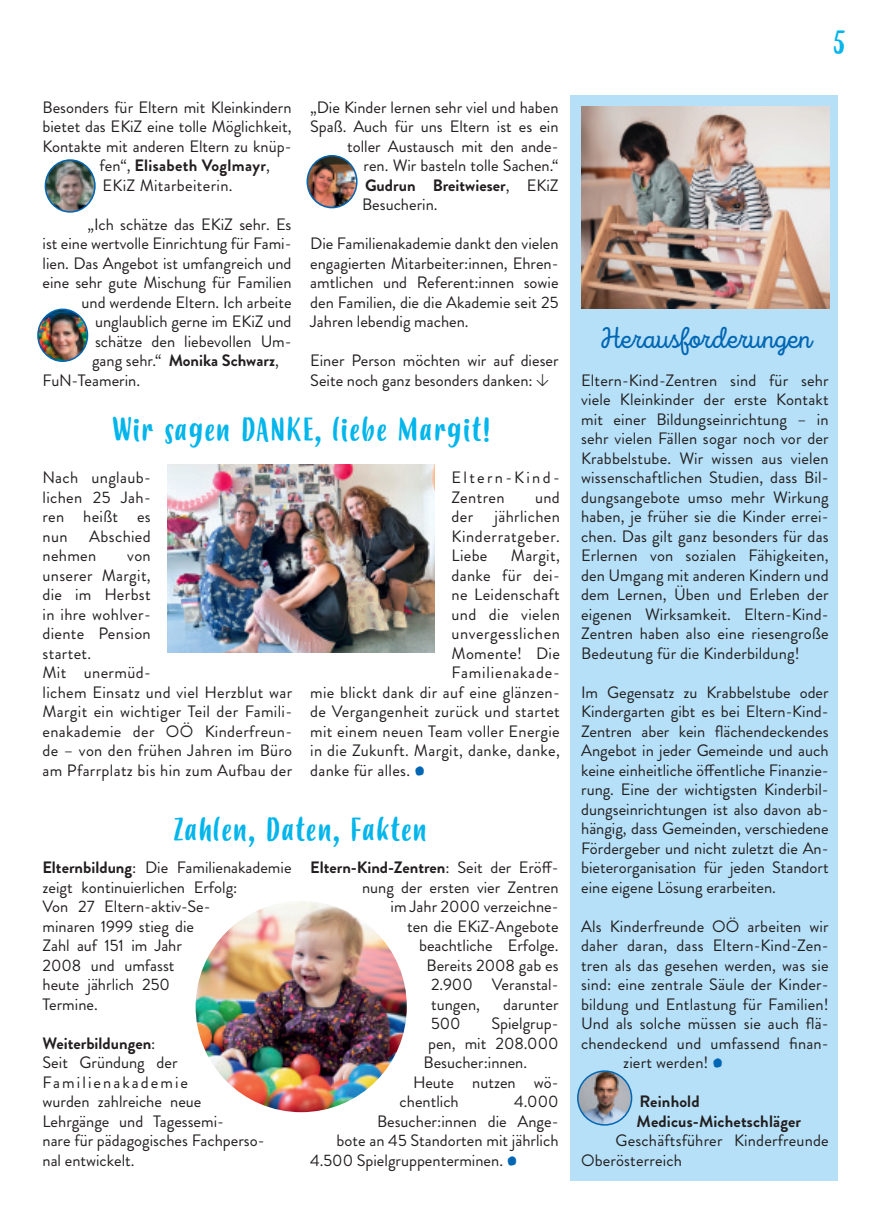
<style>
.page{position:relative;width:893px;height:1212px;background:#fff}
.page>*{position:absolute;margin:0;border:0;box-sizing:border-box;transform-origin:0 0}
.t1{font:31.5px "Budidaya";letter-spacing:.05em;color:#02b5eb}
.t2{font:30px "Intro Script";letter-spacing:-.02em;color:#0166b3}
.t3{font:16.5px/19.5px "Brandon Grotesque";color:#231f20;text-align:justify}
.t4{font:16.5px/19.5px "Brandon Grotesque";letter-spacing:.02em;color:#231f20}
.t5{font:700 16.5px/19.5px "Brandon Grotesque";color:#231f20}
.t6{font:700 16.5px "Brandon Grotesque";letter-spacing:.02em;color:#231f20}
.t7{font:16.5px/19.5px "Brandon Grotesque";letter-spacing:.13em;color:#231f20}
.t8{font:16.5px "Brandon Grotesque";letter-spacing:.03em;color:#231f20}
.t9{font:16.5px "Brandon Grotesque";letter-spacing:.05em;color:#231f20}
.s1{font-weight:400}
.s2{font-family:"Budidaya";font-size:31.5px;color:#0166b3}
.s3{font-weight:700}
</style>
<div class="page">
<div style="left:570px;top:95px;width:268px;height:1085px;background:#b5e0f7"></div>
<img style="left:581px;top:106px;width:248px;height:203px">
<img style="left:578px;top:1071px;width:54px;height:54px;border-radius:27px">
<div style="left:577px;top:1070px;width:55px;height:55px;border:2px solid #0166b3;border-radius:50%"></div>
<img style="left:168px;top:465px;width:267px;height:188px">
<img style="left:45px;top:160px;width:48px;height:52px">
<div style="left:45px;top:159px;width:51px;height:54px;border:2px solid #0166b3;border-radius:50%"></div>
<img style="left:38px;top:309px;width:49px;height:52px">
<div style="left:37px;top:309px;width:51px;height:53px;border:2px solid #0166b3;border-radius:50%"></div>
<img style="left:307px;top:156px;width:50px;height:52px">
<div style="left:306px;top:155px;width:52px;height:53px;border:2px solid #0166b3;border-radius:50%"></div>
<img style="left:196px;top:901px;width:211px;height:211px;border-radius:106px">
<p class="t3" style="left:43px;top:97px;width:250px">Besonders für Eltern mit Kleinkindern</p>
<p class="t3" style="left:43px;top:117px;width:250px">bietet das EKiZ eine tolle Möglichkeit,</p>
<p class="t3" style="left:43px;top:136px;width:250px">Kontakte mit anderen Eltern zu knüp-</p>
<p class="t6" style="left:100px;top:154px;width:172px"><span class="s1">fen“,</span> Elisabeth Voglmayr<span class="s1">,</span></p>
<p class="t4" style="left:103px;top:175px;width:132px">EKiZ Mitarbeiterin.</p>
<p class="t3" style="left:88px;top:214px;width:205px">„Ich schätze das EKiZ sehr. Es</p>
<p class="t3" style="left:43px;top:234px;width:250px">ist eine wertvolle Einrichtung für Fami-</p>
<p class="t3" style="left:43px;top:253px;width:250px">lien. Das Angebot ist umfangreich und</p>
<p class="t3" style="left:43px;top:273px;width:251px">eine sehr gute Mischung für Familien</p>
<p class="t3" style="left:82px;top:292px;width:212px">und werdende Eltern. Ich arbeite</p>
<p class="t3" style="left:95px;top:312px;width:198px">unglaublich gerne im EKiZ und</p>
<p class="t3" style="left:95px;top:331px;width:198px">schätze den liebevollen Um-</p>
<p class="t5" style="left:92px;top:351px;width:188px"><span class="s1">gang sehr.“</span> Monika Schwarz<span class="s1">,</span></p>
<p class="t3" style="left:43px;top:370px;width:99px">FuN-Teamerin.</p>
<p class="t3" style="left:310px;top:97px;width:250px">„Die Kinder lernen sehr viel und haben</p>
<p class="t3" style="left:310px;top:117px;width:250px">Spaß. Auch für uns Eltern ist es ein</p>
<p class="t3" style="left:347px;top:136px;width:213px">toller Austausch mit den ande-</p>
<p class="t3" style="left:364px;top:156px;width:196px">ren. Wir basteln tolle Sachen.“</p>
<p class="t5" style="left:365px;top:175px;width:195px">Gudrun Breitwieser<span class="s1">, EKiZ</span></p>
<p class="t3" style="left:362px;top:195px;width:77px">Besucherin.</p>
<p class="t3" style="left:310px;top:234px;width:250px">Die Familienakademie dankt den vielen engagierten Mitarbeiter:innen, Ehren&shy;amtlichen und Referent:innen sowie den Familien, die die Akademie seit 25<br>Jahren lebendig machen.</p>
<p class="t3" style="left:310px;top:351px;width:250px">Einer Person möchten wir auf dieser<br>Seite noch ganz besonders danken:</p>
<h1 class="t1" style="left:112px;top:412px;width:380px">Wir sagen DANKE, liebe Margit!</h1>
<p class="t3" style="left:43px;top:468px;width:110px">Nach unglaub&shy;lichen 25 Jah&shy;ren heißt es nun</p>
<p class="t7" style="left:452px;top:468px;width:110px">Eltern-Kind-<br>Zentren</p>
<p class="t3" style="left:535px;top:487px;width:26px">und</p>
<p class="t3" style="left:452px;top:507px;width:23px">der</p>
<p class="t3" style="left:452px;top:507px;width:110px;text-indent:43px">jährlichen Kinderratgeber.<br>Liebe</p>
<p class="t4" style="left:43px;top:526px;width:110px;text-indent:47px">Abschied nehmen</p>
<p class="t3" style="left:511px;top:546px;width:50px">Margit,</p>
<p class="t4" style="left:452px;top:565px;width:110px">danke für dei-</p>
<p class="t4" style="left:452px;top:585px;width:110px">ne Leidenschaft</p>
<p class="t4" style="left:452px;top:604px;width:110px">und die vielen</p>
<p class="t8" style="left:452px;top:622px;width:110px">unvergesslichen</p>
<p class="t4" style="left:452px;top:643px;width:110px">Momente! Die</p>
<p class="t9" style="left:452px;top:661px;width:110px">Familienakade-</p>
<p class="t4" style="left:310px;top:682px;width:251px">mie blickt dank dir auf eine glänzen-</p>
<p class="t4" style="left:310px;top:702px;width:251px">de Vergangenheit zurück und startet</p>
<p class="t4" style="left:310px;top:721px;width:251px">mit einem neuen Team voller Energie</p>
<p class="t4" style="left:310px;top:741px;width:251px">in die Zukunft. Margit, danke, danke,</p>
<p class="t4" style="left:310px;top:760px;width:116px">danke für alles. <span class="s2">•</span></p>
<p class="t4" style="left:43px;top:546px;width:251px;text-indent:85px">von<br>unserer Margit,<br>die im Herbst<br>in ihre wohlver-<br>diente Pension<br>startet.<br>Mit unermüd-<br>lichem Einsatz und viel Herzblut war<br>Margit ein wichtiger Teil der Famili&shy;enakademie der OÖ Kinderfreun&shy;de – von den frühen Jahren im Büro am Pfarrplatz bis hin zum Aufbau der</p>
<h1 class="t1" style="left:174px;top:812px;width:254px">Zahlen, Daten, Fakten</h1>
<p class="t3" style="left:43px;top:858px;width:251px;text-align:left"><span class="s3">Elternbildung</span>: Die Familienakademie zeigt kontinuierlichen Erfolg:<br>Von 27 Eltern-aktiv-Se-<br>minaren 1999 stieg die<br>Zahl auf 151 im Jahr<br>2008 und umfasst<br>heute jährlich 250<br>Termine.</p>
<p class="t3" style="left:43px;top:1033px;width:223px;text-align:left"><span class="s3">Weiterbildungen</span>:<br>Seit Gründung der<br>Familienakademie<br>wurden zahlreiche neue<br>Lehrgänge und Tagessemi-<br>nare für pädagogisches Fachperso&shy;nal entwickelt.</p>
<p class="t5" style="left:310px;top:858px;width:250px">Eltern-Kind-Zentren<span class="s1">: Seit der Eröff-</span></p>
<p class="t3" style="left:362px;top:877px;width:198px">nung der ersten vier Zentren</p>
<p class="t3" style="left:391px;top:897px;width:170px">im Jahr 2000 verzeichne-</p>
<p class="t3" style="left:407px;top:916px;width:153px">ten die EKiZ-Angebote</p>
<p class="t3" style="left:419px;top:936px;width:141px">beachtliche Erfolge.</p>
<p class="t3" style="left:427px;top:955px;width:134px">Bereits 2008 gab es</p>
<p class="t3" style="left:431px;top:975px;width:129px">2.900 Veranstal-</p>
<p class="t3" style="left:431px;top:994px;width:50px">tungen,</p>
<p class="t3" style="left:503px;top:994px;width:57px">darunter</p>
<p class="t3" style="left:431px;top:1014px;width:31px">500</p>
<p class="t3" style="left:492px;top:1014px;width:69px">Spielgrup-</p>
<p class="t3" style="left:428px;top:1033px;width:132px">pen, mit 208.000</p>
<p class="t3" style="left:424px;top:1053px;width:105px">Besucher:innen.</p>
<p class="t3" style="left:413px;top:1072px;width:147px">Heute nutzen wö-</p>
<p class="t3" style="left:400px;top:1092px;width:61px">chentlich</p>
<p class="t3" style="left:514px;top:1092px;width:46px">4.000</p>
<p class="t3" style="left:377px;top:1111px;width:183px">Besucher:innen die Ange-</p>
<p class="t3" style="left:337px;top:1131px;width:223px">bote an 45 Standorten mit jährlich</p>
<p class="t3" style="left:310px;top:1150px;width:209px">4.500 Spielgruppenterminen. <span class="s2">•</span></p>
<h1 class="t1" style="left:833px;top:25px;width:14px">5</h1>
<h2 class="t2" style="left:598px;top:321px;width:215px">Herausforderungen</h2>
<p class="t3" style="left:581px;top:370px;width:249px">Eltern-Kind-Zentren sind für sehr viele Kleinkinder der erste Kontakt mit einer Bildungseinrichtung – in sehr vielen Fällen sogar noch vor der Krabbelstube. Wir wissen aus vielen wissenschaftlichen Studien, dass Bil&shy;dungsangebote umso mehr Wirkung haben, je früher sie die Kinder errei&shy;chen. Das gilt ganz besonders für das Erlernen von sozialen Fähigkeiten, den Umgang mit anderen Kindern und dem Lernen, Üben und Erleben der eigenen Wirksamkeit. Eltern-Kind-Zentren haben also eine riesengroße Bedeutung für die Kinderbildung!</p>
<p class="t3" style="left:581px;top:682px;width:249px">Im Gegensatz zu Krabbelstube oder Kindergarten gibt es bei Eltern-Kind-Zentren aber kein flächendeckendes Angebot in jeder Gemeinde und auch keine einheitliche öffentliche Finanzie&shy;rung. Eine der wichtigsten Kinderbil&shy;dungseinrichtungen ist also davon ab&shy;hängig, dass Gemeinden, verschiedene Fördergeber und nicht zuletzt die An&shy;bieterorganisation für jeden Standort eine eigene Lösung erarbeiten.</p>
<p class="t3" style="left:581px;top:916px;width:249px">Als Kinderfreunde OÖ arbeiten wir</p>
<p class="t3" style="left:581px;top:936px;width:249px">daher daran, dass Eltern-Kind-Zen-</p>
<p class="t3" style="left:581px;top:955px;width:249px">tren als das gesehen werden, was sie</p>
<p class="t3" style="left:581px;top:975px;width:249px">sind: eine zentrale Säule der Kinder-</p>
<p class="t3" style="left:581px;top:994px;width:249px">bildung und Entlastung für Familien!</p>
<p class="t3" style="left:581px;top:1014px;width:249px">Und als solche müssen sie auch flä-</p>
<p class="t3" style="left:581px;top:1033px;width:249px">chendeckend und umfassend finan-</p>
<p class="t3" style="left:623px;top:1053px;width:101px">ziert werden! <span class="s2">•</span></p>
<p class="t5" style="left:637px;top:1092px;width:166px">Reinhold<br>Medicus-Michetschläger</p>
<p class="t3" style="left:581px;top:1131px;width:249px;text-indent:35px">Geschäftsführer Kinderfreunde<br>Oberösterreich</p>
</div>
